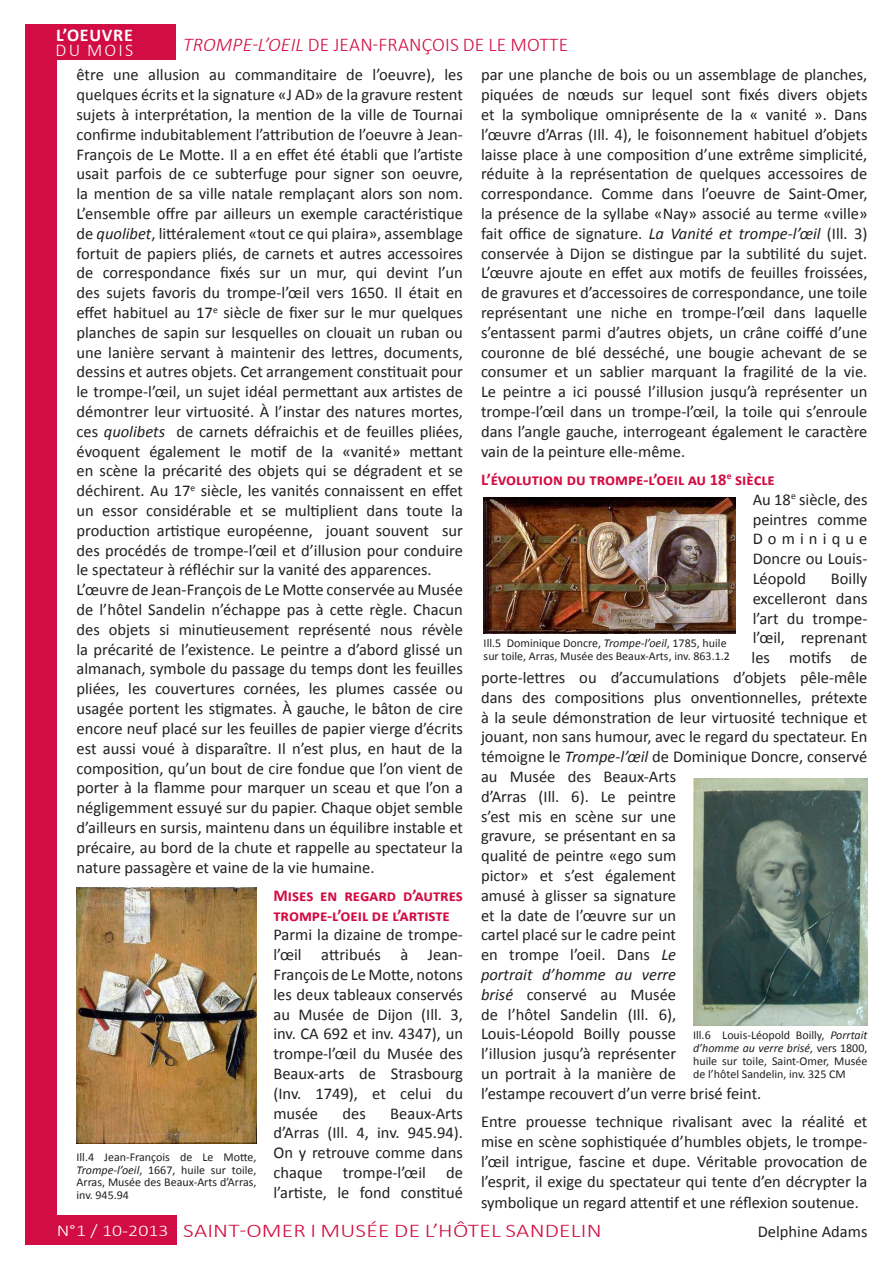
<style>
.page{position:relative;width:893px;height:1263px;background:#fff}
.page>*{position:absolute;margin:0;border:0;box-sizing:border-box;transform-origin:0 0}
.t1{font:300 19.5px "Calibri";letter-spacing:.01em;color:#d20d44}
.t2{font:300 19.5px "Calibri";letter-spacing:.01em;color:#d20d44;scale:1.2 1}
.t3{font:700 18px/15px "Calibri";letter-spacing:.04em;color:#fff}
.t4{font:16.5px/19.8px "Calibri";color:#231f20;text-align:justify}
.t5{font:700 16.5px/19.8px "Calibri";color:#d20d44}
.t6{font:italic 16.5px "Calibri";color:#231f20}
.t7{font:300 16.5px "Calibri";color:#fff;scale:1.2 1}
.t8{font:12px/12.8px "Calibri";color:#231f20;text-align:justify}
.s1{font-weight:300}
.s2{font-style:italic}
</style>
<div class="page">
<div style="left:26px;top:24px;width:150px;height:36px;background:#d20d44"></div>
<img style="left:77px;top:887px;width:179px;height:256px">
<img style="left:484px;top:497px;width:252px;height:136px">
<div style="left:48px;top:1215px;width:129px;height:29px;background:#d20d44"></div>
<div style="left:26px;top:52px;width:31px;height:1192px;background:#d20d44"></div>
<img style="left:693px;top:778px;width:174px;height:247px">
<p class="t3" style="left:56px;top:28px;width:79px">L’OEUVRE<br><span class="s1">DU MOIS</span></p>
<p class="t1" style="left:183px;top:32px;width:387px"><span class="s2">TROMPE-L’OEIL</span> DE JEAN-FRANÇOIS DE LE MOTTE</p>
<p class="t4" style="left:77px;top:65px;width:388px">être une allusion au commanditaire de l’oeuvre), les quelques écrits et la signature «J AD» de la gravure restent sujets à interprétation, la mention de la ville de Tournai confirme indubitablement l’attribution de l’oeuvre à Jean-François de Le Motte. Il a en effet été établi que l’artiste usait parfois de ce subterfuge pour signer son oeuvre, la mention de sa ville natale remplaçant alors son nom.<br>L’ensemble offre par ailleurs un exemple caractéristique de <span class="s2">quolibet</span>, littéralement «tout ce qui plaira», assemblage fortuit de papiers pliés, de carnets et autres accessoires de correspondance fixés sur un mur, qui devint l’un des sujets favoris du trompe-l’œil vers 1650. Il était en effet habituel au 17<sup>e</sup> siècle de fixer sur le mur quelques planches de sapin sur lesquelles on clouait un ruban ou une lanière servant à maintenir des lettres, documents, dessins et autres objets. Cet arrangement constituait pour le trompe-l’œil, un sujet idéal permettant aux artistes de démontrer leur virtuosité. À l’instar des natures mortes, ces <span class="s2">quolibets</span> de carnets défraichis et de feuilles pliées, évoquent également le motif de la «vanité» mettant en scène la précarité des objets qui se dégradent et se déchirent. Au 17<sup>e</sup> siècle, les vanités connaissent en effet un essor considérable et se multiplient dans toute la production artistique européenne, jouant souvent sur des procédés de trompe-l’œil et d’illusion pour conduire le spectateur à réfléchir sur la vanité des apparences.</p>
<p class="t4" style="left:77px;top:580px;width:388px">L’œuvre de Jean-François de Le Motte conservée au Musée de l’hôtel Sandelin n’échappe pas à cette règle. Chacun des objets si minutieusement représenté nous révèle la précarité de l’existence. Le peintre a d’abord glissé un almanach, symbole du passage du temps dont les feuilles pliées, les couvertures cornées, les plumes cassée ou usagée portent les stigmates. À gauche, le bâton de cire encore neuf placé sur les feuilles de papier vierge d’écrits est aussi voué à disparaître. Il n’est plus, en haut de la composition, qu’un bout de cire fondue que l’on vient de porter à la flamme pour marquer un sceau et que l’on a négligemment essuyé sur du papier. Chaque objet semble d’ailleurs en sursis, maintenu dans un équilibre instable et précaire, au bord de la chute et rappelle au spectateur la nature passagère et vaine de la vie humaine.</p>
<p class="t5" style="left:273px;top:885px;width:191px">Mises en regard d’autres trompe-l’oeil de l’artiste</p>
<p class="t4" style="left:273px;top:925px;width:191px">Parmi la dizaine de trompe&shy;l’œil attribués à Jean-François de Le Motte, notons les deux tableaux conservés au Musée de Dijon (Ill. 3, inv. CA 692 et inv. 4347), un trompe-l’œil du Musée des Beaux-arts de Strasbourg (Inv. 1749), et celui du musée</p>
<p class="t4" style="left:343px;top:1103px;width:25px">des</p>
<p class="t4" style="left:273px;top:1103px;width:191px;text-indent:117px">Beaux-Arts d’Arras (Ill. 4, inv. 945.94).<br>On y retrouve comme dans chaque trompe-l’œil de l’artiste, le fond constitué</p>
<p class="t8" style="left:77px;top:1150px;width:181px">Ill.4 Jean-François de Le Motte, <span class="s2">Trompe-l’oeil</span>, 1667, huile sur toile, Arras, Musée des Beaux-Arts d’Arras, inv. 945.94</p>
<p class="t4" style="left:481px;top:65px;width:388px">par une planche de bois ou un assemblage de planches, piquées de nœuds sur lequel sont fixés divers objets et la symbolique omniprésente de la « vanité ». Dans l’œuvre d’Arras (Ill. 4), le foisonnement habituel d’objets laisse place à une composition d’une extrême simplicité, réduite à la représentation de quelques accessoires de correspondance. Comme dans l’oeuvre de Saint-Omer, la présence de la syllabe «Nay» associé au terme «ville» fait office de signature. <span class="s2">La Vanité et trompe-l’œil</span> (Ill. 3) conservée à Dijon se distingue par la subtilité du sujet.<br>L’œuvre ajoute en effet aux motifs de feuilles froissées, de gravures et d’accessoires de correspondance, une toile représentant une niche en trompe-l’œil dans laquelle s’entassent parmi d’autres objets, un crâne coiffé d’une couronne de blé desséché, une bougie achevant de se consumer et un sablier marquant la fragilité de la vie.<br>Le peintre a ici poussé l’illusion jusqu’à représenter un trompe-l’œil dans un trompe-l’œil, la toile qui s’enroule dans l’angle gauche, interrogeant également le caractère vain de la peinture elle-même.</p>
<p class="t5" style="left:481px;top:470px;width:295px">L’évolution du trompe-l’oeil au 18<sup>e</sup> siècle</p>
<p class="t4" style="left:753px;top:489px;width:116px">Au 18<sup>e</sup> siècle, des peintres comme Dominique Doncre ou Louis-Léopold</p>
<p class="t4" style="left:831px;top:569px;width:38px">Boilly</p>
<p class="t4" style="left:753px;top:588px;width:116px">excelleront dans</p>
<p class="t4" style="left:753px;top:608px;width:116px">l’art du trompe-</p>
<p class="t4" style="left:753px;top:628px;width:116px">l’œil, reprenant</p>
<p class="t4" style="left:751px;top:648px;width:117px">les motifs de</p>
<p class="t4" style="left:481px;top:668px;width:388px">porte-lettres ou d’accumulations d’objets pêle-mêle</p>
<p class="t4" style="left:481px;top:687px;width:388px">dans des compositions plus onventionnelles, prétexte</p>
<p class="t4" style="left:481px;top:707px;width:388px">à la seule démonstration de leur virtuosité technique et</p>
<p class="t4" style="left:481px;top:727px;width:388px">jouant, non sans humour, avec le regard du spectateur. En</p>
<p class="t4" style="left:481px;top:747px;width:388px">témoigne le <span class="s2">Trompe-l’œil</span> de Dominique Doncre, conservé</p>
<p class="t4" style="left:481px;top:767px;width:197px">au Musée des Beaux-Arts</p>
<p class="t4" style="left:481px;top:786px;width:197px">d’Arras (Ill. 6). Le peintre</p>
<p class="t4" style="left:481px;top:806px;width:197px">s’est mis en scène sur une</p>
<p class="t4" style="left:481px;top:826px;width:197px">gravure, se présentant en sa</p>
<p class="t4" style="left:481px;top:846px;width:197px">qualité de peintre «ego sum</p>
<p class="t4" style="left:481px;top:866px;width:197px">pictor» et s’est également</p>
<p class="t4" style="left:481px;top:885px;width:197px">amusé à glisser sa signature</p>
<p class="t4" style="left:481px;top:905px;width:197px">et la date de l’œuvre sur un</p>
<p class="t4" style="left:481px;top:925px;width:197px">cartel placé sur le cadre peint</p>
<p class="t4" style="left:481px;top:945px;width:197px">en trompe l’oeil. Dans <span class="s2">Le</span></p>
<p class="t6" style="left:481px;top:963px;width:197px">portrait d’homme au verre</p>
<p class="t4" style="left:481px;top:984px;width:197px"><span class="s2">brisé</span> conservé au Musée</p>
<p class="t4" style="left:481px;top:1004px;width:197px">de l’hôtel Sandelin (Ill. 6),</p>
<p class="t4" style="left:481px;top:1024px;width:197px">Louis-Léopold Boilly pousse</p>
<p class="t4" style="left:481px;top:1044px;width:197px">l’illusion jusqu’à représenter</p>
<p class="t4" style="left:481px;top:1064px;width:197px">un portrait à la manière de</p>
<p class="t4" style="left:481px;top:1083px;width:282px">l’estampe recouvert d’un verre brisé feint.</p>
<p class="t4" style="left:481px;top:1112px;width:388px">Entre prouesse technique rivalisant avec la réalité et mise en scène sophistiquée d’humbles objets, le trompe&shy;l’œil intrigue, fascine et dupe. Véritable provocation de l’esprit, il exige du spectateur qui tente d’en décrypter la</p>
<p class="t4" style="left:481px;top:1193px;width:379px">symbolique un regard attentif et une réflexion soutenue.</p>
<p class="t8" style="left:484px;top:636px;width:248px">Ill.5 Dominique Doncre, <span class="s2">Trompe-l’oeil</span>, 1785, huile sur toile, Arras, Musée des Beaux-Arts, inv. 863.1.2</p>
<p class="t8" style="left:693px;top:1029px;width:176px">Ill.6 Louis-Léopold Boilly, <span class="s2">Porrtait d’homme au verre brisé,</span> vers 1800, huile sur toile, Saint-Omer, Musée de l’hôtel Sandelin, inv. 325 CM</p>
<p class="t7" style="left:57px;top:1220px;width:95px">N°1 / 10-2013</p>
<p class="t2" style="left:183px;top:1218px;width:350px">SAINT-OMER Ι MUSÉE DE L’HÔTEL SANDELIN</p>
<p class="t4" style="left:758px;top:1222px;width:111px">Delphine Adams</p>
</div>
